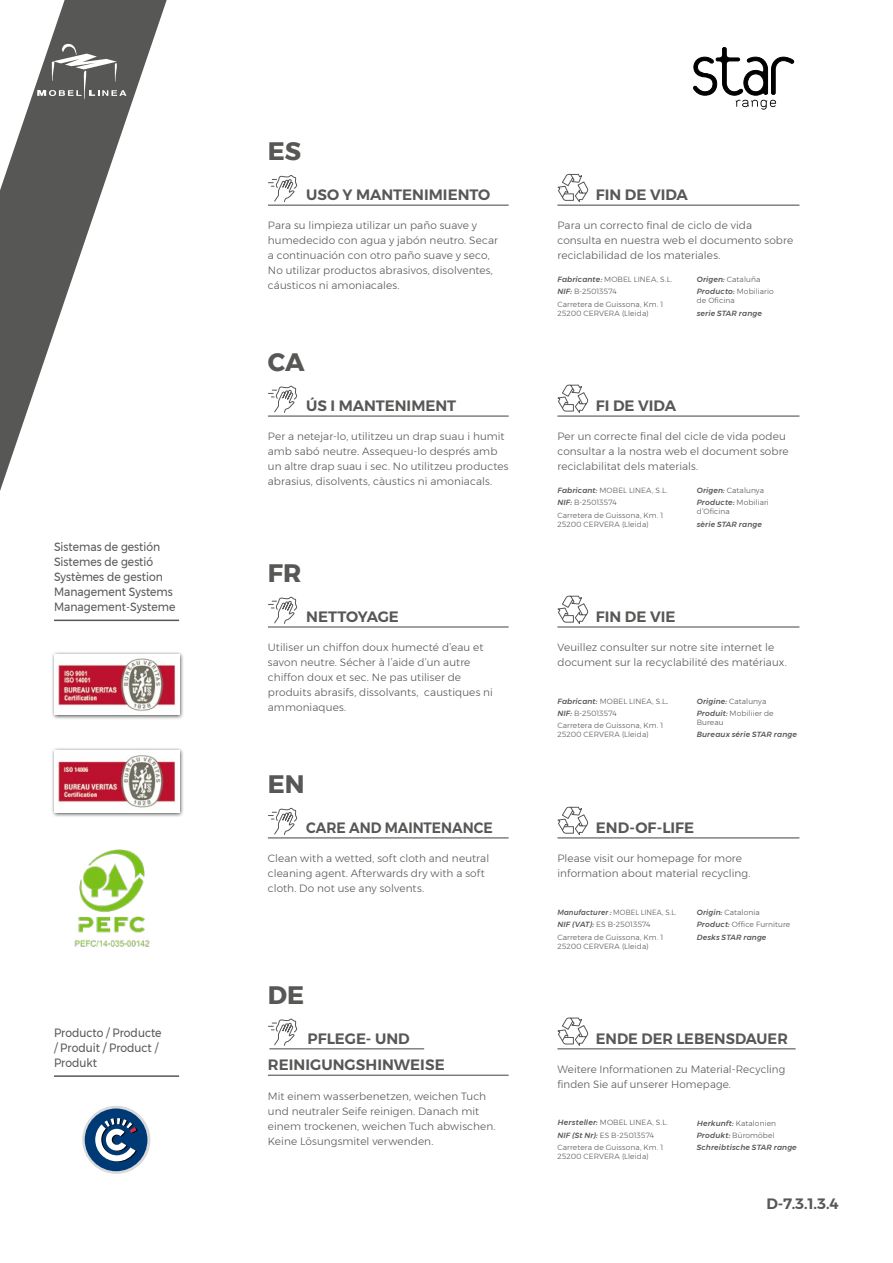
<style>
.page{position:relative;width:893px;height:1263px;background:#fff}
.page>*{position:absolute;margin:0;border:0;box-sizing:border-box;transform-origin:0 0}
.t1{font:700 25.2px "Montserrat";color:#575756}
.t2{font:600 15px "Montserrat";color:#575756}
.t3{font:600 15px "Montserrat";color:#575756;scale:.93 1}
.t4{font:12px/15px "Montserrat";color:#575756;scale:.9 1}
.t5{font:300 10.5px/15px "Montserrat";letter-spacing:.01em;color:#575756}
.t6{font:300 7.5px/12.5px "Montserrat";letter-spacing:.01em;color:#575756}
.t7{font:italic 500 7.5px/12.5px "Montserrat";letter-spacing:.015em;color:#575756}
.t8{font:300 7.5px/12.5px "Montserrat";letter-spacing:.01em;color:#575756;scale:.93 1}
.s1{font-weight:500;font-style:italic}
.s2{font-weight:300;font-style:normal}
</style>
<div class="page">
<svg style="left:82px;top:1106px;width:68px;height:68px"></svg>
<div style="left:85px;top:1108px;width:62px;height:63px;background:#003a76;border-radius:50%"></div>
<svg style="left:95px;top:1118px;width:43px;height:44px"></svg>
<img style="left:74px;top:849px;width:76px;height:98px">
<div style="left:51px;top:651px;width:133px;height:68px;background:#000;opacity:.75"></div>
<img style="left:54px;top:654px;width:125px;height:60px">
<div style="left:51px;top:747px;width:133px;height:70px;background:#000;opacity:.75"></div>
<img style="left:54px;top:750px;width:125px;height:62px">
<hr style="left:54px;top:620px;width:125px;height:1px;background:#575756">
<hr style="left:54px;top:1075px;width:125px;height:2px;background:#575756">
<svg style="left:0;top:0;width:167px;height:491px"></svg>
<svg style="left:37px;top:44px;width:89px;height:55px;background:#797978"></svg>
<hr style="left:268px;top:205px;width:241px;height:1px;background:#575756">
<hr style="left:268px;top:415px;width:241px;height:2px;background:#575756">
<hr style="left:268px;top:626px;width:241px;height:1px;background:#575756">
<hr style="left:268px;top:837px;width:241px;height:1px;background:#575756">
<hr style="left:269px;top:1048px;width:155px;height:1px;background:#575756">
<hr style="left:557px;top:205px;width:242px;height:1px;background:#575756">
<hr style="left:557px;top:415px;width:242px;height:2px;background:#575756">
<hr style="left:557px;top:626px;width:242px;height:1px;background:#575756">
<hr style="left:557px;top:837px;width:242px;height:1px;background:#575756">
<hr style="left:557px;top:1048px;width:239px;height:1px;background:#575756">
<hr style="left:268px;top:1075px;width:241px;height:1px;background:#575756">
<svg style="left:693px;top:47px;width:101px;height:63px"></svg>
<svg style="left:557px;top:384px;width:32px;height:29px"></svg>
<svg style="left:557px;top:173px;width:32px;height:32px"></svg>
<svg style="left:557px;top:595px;width:32px;height:29px"></svg>
<svg style="left:557px;top:806px;width:32px;height:29px"></svg>
<svg style="left:557px;top:1017px;width:32px;height:29px"></svg>
<svg style="left:268px;top:175px;width:30px;height:28px"></svg>
<svg style="left:268px;top:385px;width:30px;height:28px"></svg>
<svg style="left:268px;top:596px;width:30px;height:28px"></svg>
<svg style="left:268px;top:807px;width:30px;height:28px"></svg>
<svg style="left:268px;top:1018px;width:30px;height:28px"></svg>
<p class="t4" style="left:54px;top:539px;width:136px">Sistemas de gestión<br>Sistemes de gestió<br>Systèmes de gestion<br>Management Systems<br>Management-Systeme</p>
<p class="t4" style="left:54px;top:1025px;width:121px">Producto / Producte / Produit / Product /<br>Produkt</p>
<h1 class="t1" style="left:268px;top:131px;width:35px">ES</h1>
<h2 class="t2" style="left:306px;top:183px;width:186px">USO Y MANTENIMIENTO</h2>
<p class="t5" style="left:268px;top:218px;width:232px">Para su limpieza utilizar un paño suave y humedecido con agua y jabón neutro. Secar a continuación con otro paño suave y seco, No utilizar productos abrasivos, disolventes, cáusticos ni amoniacales.</p>
<h1 class="t1" style="left:268px;top:342px;width:38px">CA</h1>
<h2 class="t2" style="left:306px;top:394px;width:152px">ÚS I MANTENIMENT</h2>
<p class="t5" style="left:268px;top:429px;width:242px">Per a netejar-lo, utilitzeu un drap suau i humit amb sabó neutre. Assequeu-lo després amb un altre drap suau i sec. No utilitzeu productes abrasius, disolvents, càustics ni amoniacals.</p>
<h1 class="t1" style="left:268px;top:553px;width:35px">FR</h1>
<h2 class="t2" style="left:306px;top:605px;width:94px">NETTOYAGE</h2>
<p class="t5" style="left:268px;top:640px;width:227px">Utiliser un chiffon doux humecté d’eau et savon neutre. Sécher à l’aide d’un autre chiffon doux et sec. Ne pas utiliser de produits abrasifs, dissolvants, caustiques ni ammoniaques.</p>
<h1 class="t1" style="left:268px;top:763px;width:38px">EN</h1>
<h2 class="t3" style="left:306px;top:816px;width:202px">CARE AND MAINTENANCE</h2>
<p class="t5" style="left:268px;top:851px;width:223px">Clean with a wetted, soft cloth and neutral cleaning agent. Afterwards dry with a soft cloth. Do not use any solvents.</p>
<h1 class="t1" style="left:268px;top:974px;width:38px">DE</h1>
<h2 class="t2" style="left:308px;top:1027px;width:104px">PFLEGE- UND</h2>
<h2 class="t2" style="left:268px;top:1053px;width:178px">REINIGUNGSHINWEISE</h2>
<p class="t5" style="left:268px;top:1088px;width:229px">Mit einem wasserbenetzen, weichen Tuch und neutraler Seife reinigen. Danach mit einem trockenen, weichen Tuch abwischen.<br>Keine Lösungsmitel verwenden.</p>
<h2 class="t2" style="left:596px;top:183px;width:94px">FIN DE VIDA</h2>
<p class="t5" style="left:557px;top:218px;width:237px">Para un correcto final de ciclo de vida consulta en nuestra web el documento sobre reciclabilidad de los materiales.</p>
<p class="t6" style="left:557px;top:273px;width:116px"><span class="s1">Fabricante:</span> MOBEL LINEA, S.L.<br><span class="s1">NIF:</span> B-25013574<br>Carretera de Guissona, Km. 1</p>
<p class="t6" style="left:557px;top:307px;width:93px">25200 CERVERA (Lleida)</p>
<p class="t6" style="left:697px;top:273px;width:79px"><span class="s1">Origen:</span> Cataluña<br><span class="s1">Producto:</span> Mobiliario</p>
<p class="t6" style="left:697px;top:294px;width:39px">de Oficina</p>
<p class="t7" style="left:697px;top:307px;width:67px">serie STAR range</p>
<h2 class="t2" style="left:596px;top:394px;width:82px">FI DE VIDA</h2>
<p class="t5" style="left:557px;top:429px;width:233px">Per un correcte final del cicle de vida podeu consultar a la nostra web el document sobre reciclabilitat dels materials.</p>
<p class="t6" style="left:557px;top:484px;width:112px"><span class="s1">Fabricant:</span> MOBEL LINEA, S.L.<br><span class="s1">NIF:</span> B-25013574<br>Carretera de Guissona, Km. 1</p>
<p class="t6" style="left:557px;top:517px;width:93px">25200 CERVERA (Lleida)</p>
<p class="t6" style="left:697px;top:484px;width:74px"><span class="s1">Origen:</span> Catalunya<br><span class="s1">Producte:</span> Mobiliari</p>
<p class="t6" style="left:697px;top:505px;width:35px">d’Oficina</p>
<p class="t7" style="left:697px;top:518px;width:67px">sèrie STAR range</p>
<h2 class="t2" style="left:596px;top:605px;width:81px">FIN DE VIE</h2>
<p class="t5" style="left:557px;top:640px;width:231px">Veuillez consulter sur notre site internet le document sur la recyclabilité des matériaux.</p>
<p class="t6" style="left:557px;top:695px;width:112px"><span class="s1">Fabricant:</span> MOBEL LINEA, S.L<span class="s1">.<br>NIF:</span> B-25013574<br>Carretera de Guissona, Km. 1</p>
<p class="t6" style="left:557px;top:728px;width:93px">25200 CERVERA (Lleida)</p>
<p class="t6" style="left:697px;top:695px;width:79px"><span class="s1">Origine:</span> Catalunya<br><span class="s1">Produit:</span> Mobiliier de</p>
<p class="t6" style="left:697px;top:716px;width:29px">Bureau</p>
<p class="t7" style="left:697px;top:728px;width:102px">Bureaux série STAR range</p>
<h2 class="t2" style="left:596px;top:816px;width:100px">END-OF-LIFE</h2>
<p class="t5" style="left:557px;top:851px;width:194px">Please visit our homepage for more information about material recycling.</p>
<p class="t8" style="left:557px;top:906px;width:130px"><span class="s1">Manufacturer :</span> MOBEL LINEA, S.L.<br><span class="s1">NIF (VAT):</span> ES B-25013574<br>Carretera de Guissona, Km. 1</p>
<p class="t6" style="left:557px;top:940px;width:93px">25200 CERVERA (Lleida)</p>
<p class="t7" style="left:697px;top:906px;width:95px">Origin: <span class="s2">Catalonia<br></span>Product: <span class="s2">Office Furniture<br></span>Desks STAR range</p>
<h2 class="t2" style="left:596px;top:1027px;width:194px">ENDE DER LEBENSDAUER</h2>
<p class="t5" style="left:557px;top:1061px;width:229px">Weitere Informationen zu Material-Recycling finden Sie auf unserer Homepage.</p>
<p class="t6" style="left:557px;top:1116px;width:112px"><span class="s1">Hersteller:</span> MOBEL LINEA, S.L.<br><span class="s1">NIF (St Nr):</span> ES B-25013574<br>Carretera de Guissona, Km. 1</p>
<p class="t6" style="left:557px;top:1150px;width:93px">25200 CERVERA (Lleida)</p>
<p class="t7" style="left:697px;top:1116px;width:102px">Herkunft: <span class="s2">Katalonien<br></span>Produkt: <span class="s2">Büromöbel<br></span>Schreibtische STAR range</p>
<h2 class="t2" style="left:766px;top:1192px;width:74px">D-7.3.1.3.4</h2>
</div>
